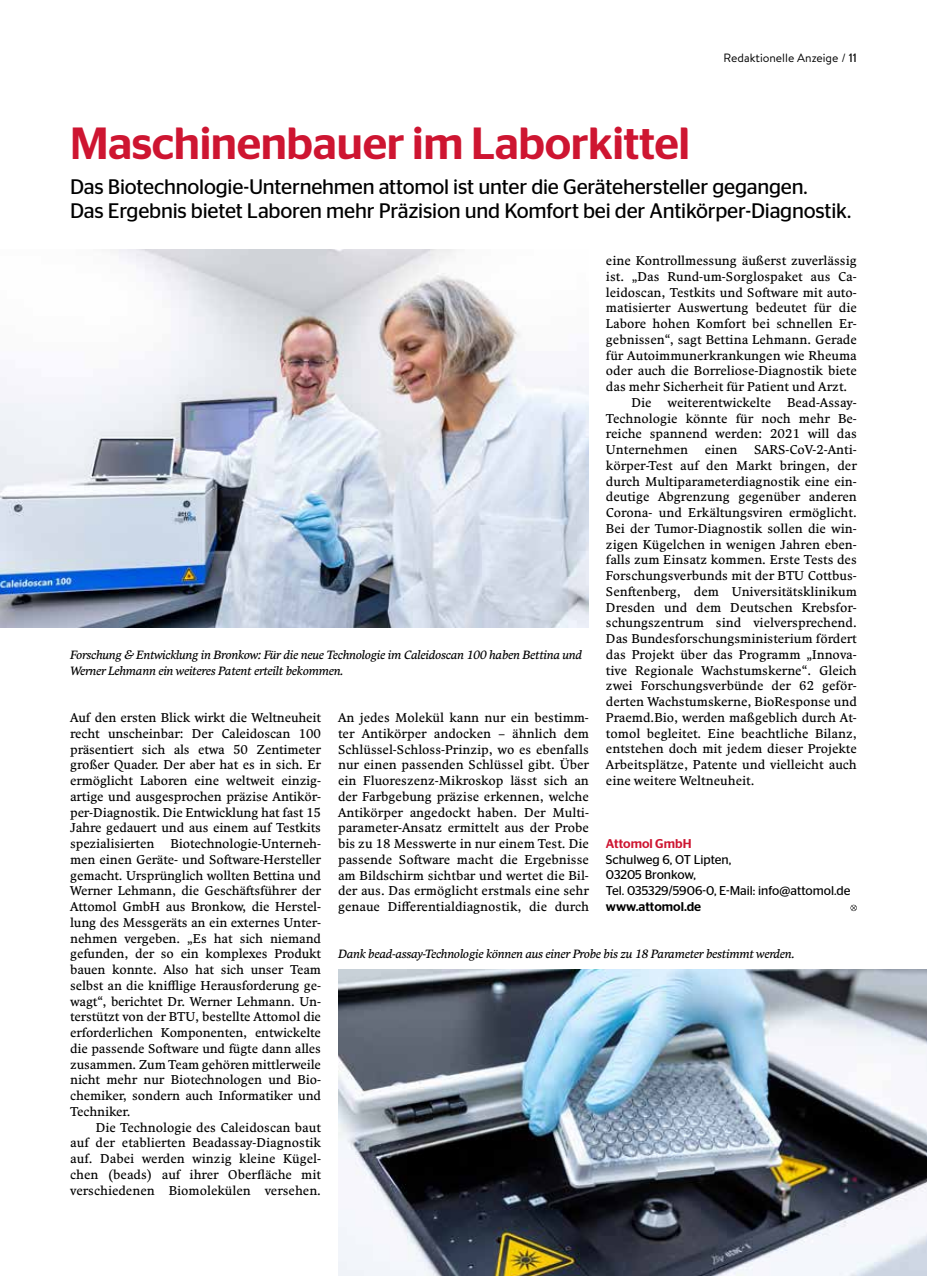
<style>
.page{position:relative;width:927px;height:1276px;background:#fff}
.page>*{position:absolute;margin:0;border:0;box-sizing:border-box;transform-origin:0 0}
.t1{font:500 45px "Stag Sans";letter-spacing:-.01em;color:#ce1531}
.t2{font:21px/24px "Stag Sans";letter-spacing:-.01em;color:#000}
.t3{font:12.75px/15.8px "Comenia Text Pro";color:#000;text-align:justify}
.t4{font:12.75px/15.8px "Stag Sans";color:#000}
.t5{font:500 12.75px "Stag Sans";color:#000}
.t6{font:500 12.75px "Stag Sans";color:#ce1531}
.t7{font:italic 12px/15.8px "Comenia Text Pro";letter-spacing:-.02em;color:#000}
.t8{font:12px "Brandon Text";color:#000}
</style>
<div class="page">
<img style="left:0;top:249px;width:589px;height:378px">
<img style="left:338px;top:969px;width:589px;height:307px">
<svg style="left:850px;top:904px;width:7px;height:7px"></svg>
<p class="t8" style="left:724px;top:49px;width:135px">Redaktionelle Anzeige / 11</p>
<h1 class="t1" style="left:70px;top:118px;width:621px">Maschinenbauer im Laborkittel</h1>
<h2 class="t2" style="left:70px;top:174px;width:782px">Das Biotechnologie-Unternehmen attomol ist unter die Gerätehersteller gegangen.<br>Das Ergebnis bietet Laboren mehr Präzision und Komfort bei der Antikörper-Diagnostik.</h2>
<p class="t3" style="left:606px;top:253px;width:252px">eine Kontrollmessung äußerst zuverlässig</p>
<p class="t3" style="left:606px;top:269px;width:252px">ist. „Das Rund-um-Sorglospaket aus Ca-</p>
<p class="t3" style="left:606px;top:285px;width:252px">leidoscan, Testkits und Software mit auto-</p>
<p class="t3" style="left:606px;top:301px;width:252px">matisierter Auswertung bedeutet für die</p>
<p class="t3" style="left:606px;top:316px;width:252px">Labore hohen Komfort bei schnellen Er-</p>
<p class="t3" style="left:606px;top:332px;width:252px">gebnissen“, sagt Bettina Lehmann. Gerade</p>
<p class="t3" style="left:606px;top:348px;width:252px">für Autoimmunerkrankungen wie Rheuma</p>
<p class="t3" style="left:606px;top:363px;width:252px">oder auch die Borreliose-Diagnostik biete</p>
<p class="t3" style="left:606px;top:379px;width:243px">das mehr Sicherheit für Patient und Arzt.</p>
<p class="t3" style="left:631px;top:395px;width:227px">Die weiterentwickelte Bead-Assay-</p>
<p class="t3" style="left:606px;top:411px;width:252px">Technologie könnte für noch mehr Be-</p>
<p class="t3" style="left:606px;top:426px;width:252px">reiche spannend werden: 2021 will das</p>
<p class="t3" style="left:606px;top:442px;width:84px">Unternehmen</p>
<p class="t3" style="left:705px;top:442px;width:34px">einen</p>
<p class="t3" style="left:606px;top:442px;width:252px;text-indent:148px">SARS-CoV-2-Anti&shy;körper-Test auf den Markt bringen, der durch Multiparameterdiagnostik eine ein&shy;deutige Abgrenzung gegenüber anderen Corona- und Erkältungsviren ermöglicht.<br>Bei der Tumor-Diagnostik sollen die win&shy;zigen Kügelchen in wenigen Jahren eben&shy;falls zum Einsatz kommen. Erste Tests des Forschungsverbunds mit der BTU Cottbus-Senftenberg, dem Universitätsklinikum Dresden und dem Deutschen Krebsfor&shy;schungszentrum sind vielversprechend.<br>Das Bundesforschungsministerium fördert das Projekt über das Programm „Innova&shy;tive Regionale Wachstumskerne“. Gleich zwei Forschungsverbünde der 62 geför&shy;derten Wachstumskerne, BioResponse und Praemd.Bio, werden maßgeblich durch At&shy;tomol begleitet. Eine beachtliche Bilanz, entstehen doch mit jedem dieser Projekte Arbeitsplätze, Patente und vielleicht auch eine weitere Weltneuheit.</p>
<p class="t7" style="left:70px;top:647px;width:513px">Forschung &amp; Entwicklung in Bronkow: Für die neue Technologie im Caleidoscan 100 haben Bettina und<br>Werner Lehmann ein weiteres Patent erteilt bekommen.</p>
<p class="t3" style="left:70px;top:710px;width:252px">Auf den ersten Blick wirkt die Weltneuheit recht unscheinbar: Der Caleidoscan 100 präsentiert sich als etwa 50 Zentimeter großer Quader. Der aber hat es in sich. Er ermöglicht Laboren eine weltweit einzig&shy;artige und ausgesprochen präzise Antikör&shy;per-Diagnostik. Die Entwicklung hat fast 15<br>Jahre gedauert und aus einem auf Testkits spezialisierten</p>
<p class="t3" style="left:338px;top:710px;width:252px">An jedes Molekül kann nur ein bestimm&shy;ter Antikörper andocken – ähnlich dem Schlüssel-Schloss-Prinzip, wo es ebenfalls nur einen passenden Schlüssel gibt. Über ein Fluoreszenz-Mikroskop lässt sich an der Farbgebung präzise erkennen, welche Antikörper angedockt haben. Der Multi&shy;parameter-Ansatz ermittelt aus der Probe bis zu 18 Messwerte in nur einem Test. Die passende Software macht die Ergebnisse am Bildschirm sichtbar und wertet die Bil&shy;der aus. Das ermöglicht erstmals eine sehr genaue Differentialdiagnostik, die durch</p>
<p class="t3" style="left:70px;top:836px;width:252px;text-indent:100px">Biotechnologie-Unterneh&shy;men einen Geräte- und Software-Hersteller gemacht. Ursprünglich wollten Bettina und Werner Lehmann, die Geschäftsführer der Attomol GmbH aus Bronkow, die Herstel&shy;lung des Messgeräts an ein externes Unter&shy;nehmen vergeben. „Es hat sich niemand gefunden, der so ein komplexes Produkt bauen konnte. Also hat sich unser Team selbst an die knifflige Herausforderung ge&shy;wagt“, berichtet Dr. Werner Lehmann. Un&shy;terstützt von der BTU, bestellte Attomol die erforderlichen Komponenten, entwickelte die passende Software und fügte dann alles zusammen. Zum Team gehören mittlerweile nicht mehr nur Biotechnologen und Bio&shy;chemiker, sondern auch Informatiker und Techniker.</p>
<p class="t3" style="left:70px;top:1119px;width:252px;text-indent:26px">Die Technologie des Caleidoscan baut auf der etablierten Beadassay-Diagnostik auf. Dabei werden winzig kleine Kügel&shy;chen (beads) auf ihrer Oberfläche mit verschiedenen Biomolekülen versehen.</p>
<p class="t6" style="left:606px;top:836px;width:87px">Attomol GmbH</p>
<p class="t4" style="left:606px;top:851px;width:246px">Schulweg 6, OT Lipten,<br>03205 Bronkow,<br>Tel. 035329/5906-0, E-Mail: info@attomol.de</p>
<p class="t5" style="left:606px;top:899px;width:97px">www.attomol.de</p>
<p class="t7" style="left:338px;top:946px;width:458px">Dank bead-assay-Technologie können aus einer Probe bis zu 18 Parameter bestimmt werden.</p>
</div>
